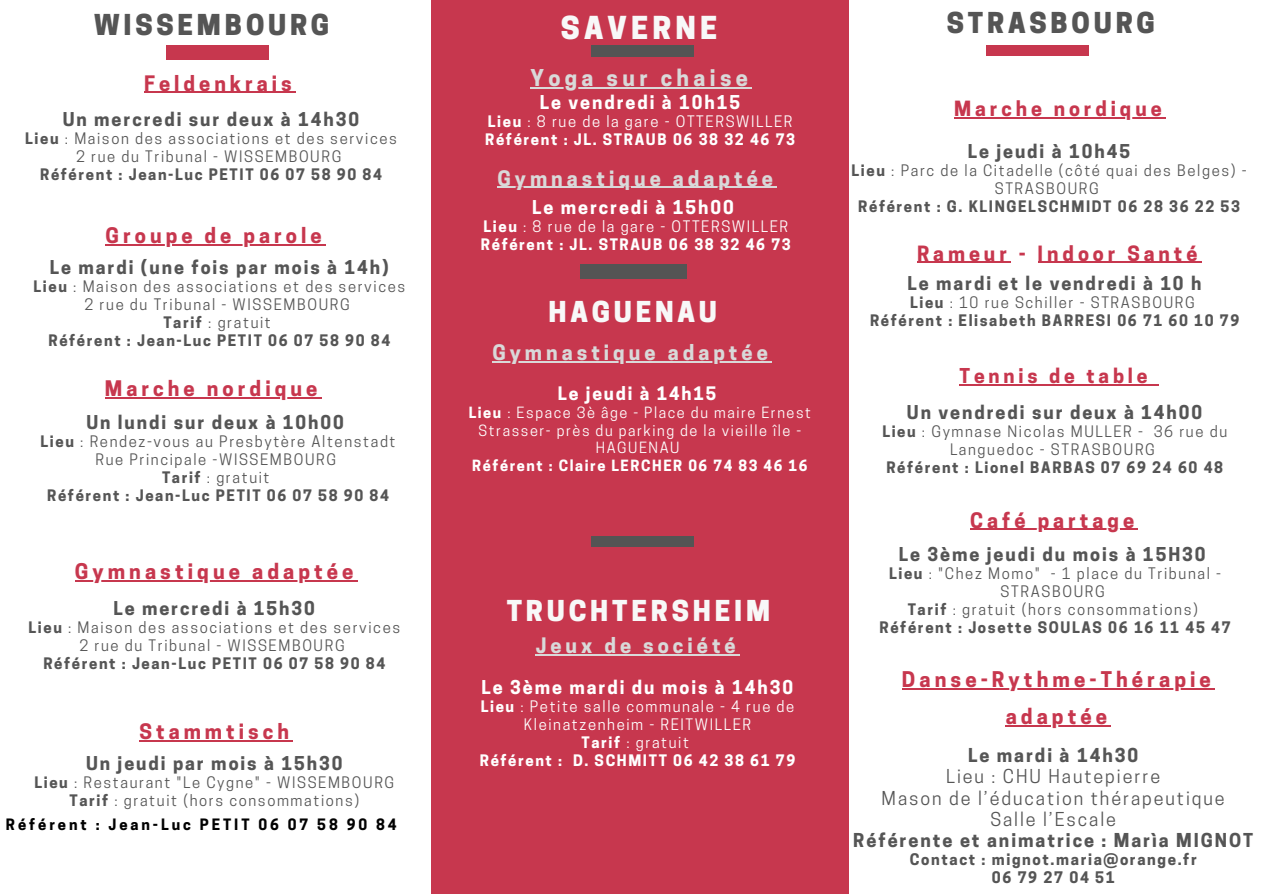
<style>
.page{position:relative;width:1263px;height:894px;background:#fff}
.page>*{position:absolute;margin:0;border:0;box-sizing:border-box;transform-origin:0 0}
.t1{font:800 29.7px "Cooper Hewitt";letter-spacing:.14em;color:#f8f8f8}
.t2{font:800 27px "Cooper Hewitt";letter-spacing:.14em;color:#555}
.t3{font:800 27px "Cooper Hewitt";letter-spacing:.14em;color:#f8f8f8}
.t4{font:700 21.75px "Cooper Hewitt";letter-spacing:.2em;color:#d9d9d9}
.t5{font:700 20.25px "Cooper Hewitt";letter-spacing:.2em;color:#c7374e}
.t6{font:700 20.1px "Cooper Hewitt";letter-spacing:.2em;color:#c7374e}
.t7{font:700 19.95px "Cooper Hewitt";letter-spacing:.2em;color:#d9d9d9}
.t8{font:700 19.95px "Cooper Hewitt";letter-spacing:.2em;color:#c7374e}
.t9{font:700 19.8px "Cooper Hewitt";letter-spacing:.2em;color:#c7374e}
.t10{font:700 19.65px "Cooper Hewitt";letter-spacing:.2em;color:#c7374e}
.t11{font:700 19.2px "Cooper Hewitt";letter-spacing:.2em;color:#c7374e}
.t12{font:18px/21.3px "Cooper Hewitt";letter-spacing:.11em;color:#555;text-align:center}
.t13{font:700 18px "Cooper Hewitt";letter-spacing:.11em;color:#555}
.t14{font:700 17.85px "Cooper Hewitt";letter-spacing:.11em;color:#555}
.t15{font:700 17.85px "Cooper Hewitt";letter-spacing:.11em;color:#fff}
.t16{font:700 17.4px "Cooper Hewitt";letter-spacing:.11em;color:#fff}
.t17{font:15px/18px "Cooper Hewitt";letter-spacing:.11em;color:#555;text-align:center}
.t18{font:700 15px/18px "Cooper Hewitt";letter-spacing:.11em;color:#555;text-align:center}
.t19{font:14.85px/18px "Cooper Hewitt";letter-spacing:.11em;color:#555;text-align:center}
.t20{font:700 14.85px "Cooper Hewitt";letter-spacing:.11em;color:#555}
.t21{font:14.85px/18px "Cooper Hewitt";letter-spacing:.11em;color:#fff;text-align:center}
.t22{font:700 14.85px "Cooper Hewitt";letter-spacing:.11em;color:#fff}
.t23{font:700 14.7px "Cooper Hewitt";letter-spacing:.2em;color:#000}
.t24{font:14.55px/17.5px "Cooper Hewitt";letter-spacing:.11em;color:#fff;text-align:center}
.t25{font:700 14.55px "Cooper Hewitt";letter-spacing:.11em;color:#fff}
.s1{font-weight:700}
</style>
<div class="page">
<div style="left:432px;top:0;width:417px;height:893px;background:#c7374e"></div>
<div style="left:167px;top:45px;width:102px;height:15px;background:#c7374e"></div>
<div style="left:591px;top:46px;width:102px;height:11px;background:#545454"></div>
<div style="left:986px;top:45px;width:102px;height:10px;background:#c7374e"></div>
<div style="left:591px;top:536px;width:102px;height:10px;background:#545454"></div>
<div style="left:580px;top:264px;width:106px;height:15px;background:#545454"></div>
<hr style="left:144px;top:92px;width:152px;height:1px;background:#c7374e">
<hr style="left:106px;top:244px;width:220px;height:1px;background:#c7374e">
<hr style="left:105px;top:397px;width:216px;height:1px;background:#c7374e">
<hr style="left:75px;top:579px;width:283px;height:2px;background:#c7374e">
<hr style="left:139px;top:740px;width:154px;height:1px;background:#c7374e">
<hr style="left:530px;top:88px;width:222px;height:1px;background:#d9d9d9">
<hr style="left:497px;top:187px;width:280px;height:1px;background:#d9d9d9">
<hr style="left:492px;top:361px;width:280px;height:1px;background:#d9d9d9">
<hr style="left:536px;top:654px;width:204px;height:1px;background:#d9d9d9">
<hr style="left:954px;top:117px;width:211px;height:1px;background:#c7374e">
<hr style="left:917px;top:262px;width:94px;height:1px;background:#c7374e">
<hr style="left:1038px;top:262px;width:163px;height:1px;background:#c7374e">
<hr style="left:970px;top:528px;width:168px;height:1px;background:#c7374e">
<hr style="left:959px;top:384px;width:192px;height:1px;background:#c7374e">
<hr style="left:902px;top:688px;width:313px;height:1px;background:#c7374e">
<hr style="left:1006px;top:724px;width:105px;height:2px;background:#c7374e">
<p class="t2" style="left:94px;top:15px;width:237px">WISSEMBOURG</p>
<p class="t1" style="left:561px;top:17px;width:158px">SAVERNE</p>
<p class="t2" style="left:947px;top:13px;width:210px">STRASBOURG</p>
<p class="t8" style="left:144px;top:75px;width:149px">Feldenkrais</p>
<p class="t14" style="left:63px;top:112px;width:298px">Un mercredi sur deux à 14h30</p>
<p class="t19" style="left:25px;top:131px;width:373px"><span class="s1">Lieu</span> : Maison des associations et des services</p>
<p class="t19" style="left:76px;top:149px;width:267px">2 rue du Tribunal - WISSEMBOURG</p>
<h2 class="t20" style="left:40px;top:169px;width:343px">Référent : Jean-Luc PETIT 06 07 58 90 84</h2>
<h2 class="t4" style="left:530px;top:70px;width:219px">Yoga sur chaise</h2>
<h2 class="t15" style="left:540px;top:95px;width:202px">Le vendredi à 10h15</h2>
<p class="t21" style="left:488px;top:114px;width:306px"><span class="s1">Lieu</span> : 8 rue de la gare - OTTERSWILLER</p>
<p class="t22" style="left:485px;top:134px;width:311px">Référent : JL. STRAUB 06 38 32 46 73</p>
<p class="t7" style="left:497px;top:171px;width:277px">Gymnastique adaptée</p>
<p class="t15" style="left:532px;top:200px;width:203px">Le mercredi à 15h00</p>
<p class="t21" style="left:484px;top:219px;width:306px"><span class="s1">Lieu</span> : 8 rue de la gare - OTTERSWILLER</p>
<p class="t22" style="left:481px;top:238px;width:311px">Référent : JL. STRAUB 06 38 32 46 73</p>
<p class="t10" style="left:954px;top:101px;width:209px">Marche nordique</p>
<p class="t14" style="left:968px;top:144px;width:164px">Le jeudi à 10h45</p>
<p class="t19" style="left:852px;top:163px;width:397px"><span class="s1">Lieu</span> : Parc de la Citadelle (côté quai des Belges) -<br>STRASBOURG</p>
<h2 class="t20" style="left:858px;top:201px;width:383px">Référent : G. KLINGELSCHMIDT 06 28 36 22 53</h2>
<p class="t9" style="left:917px;top:246px;width:282px">Rameur - Indoor Santé</p>
<p class="t14" style="left:908px;top:276px;width:295px">Le mardi et le vendredi à 10 h</p>
<p class="t19" style="left:910px;top:295px;width:286px"><span class="s1">Lieu</span> : 10 rue Schiller - STRASBOURG</p>
<p class="t20" style="left:870px;top:315px;width:371px">Référent : Elisabeth BARRESI 06 71 60 10 79</p>
<h1 class="t6" style="left:106px;top:228px;width:217px">Groupe de parole</h1>
<h1 class="t14" style="left:50px;top:260px;width:340px">Le mardi (une fois par mois à 14h)</h1>
<h1 class="t19" style="left:34px;top:279px;width:373px"><span class="s1">Lieu</span> : Maison des associations et des services</h1>
<p class="t19" style="left:85px;top:297px;width:267px">2 rue du Tribunal - WISSEMBOURG</p>
<p class="t19" style="left:163px;top:315px;width:109px"><span class="s1">Tarif</span> : gratuit</p>
<h2 class="t20" style="left:48px;top:335px;width:343px">Référent : Jean-Luc PETIT 06 07 58 90 84</h2>
<h2 class="t6" style="left:105px;top:381px;width:214px">Marche nordique</h2>
<p class="t14" style="left:86px;top:415px;width:259px">Un lundi sur deux à 10h00</p>
<p class="t19" style="left:41px;top:434px;width:356px"><span class="s1">Lieu</span> : Rendez-vous au Presbytère Altenstadt</p>
<p class="t19" style="left:95px;top:452px;width:242px">Rue Principale -WISSEMBOURG</p>
<h2 class="t19" style="left:162px;top:470px;width:109px"><span class="s1">Tarif</span> : gratuit</h2>
<p class="t20" style="left:47px;top:489px;width:343px">Référent : Jean-Luc PETIT 06 07 58 90 84</p>
<p class="t3" style="left:548px;top:302px;width:170px">HAGUENAU</p>
<p class="t7" style="left:492px;top:345px;width:277px">Gymnastique adaptée</p>
<h1 class="t16" style="left:558px;top:387px;width:160px">Le jeudi à 14h15</h1>
<h2 class="t24" style="left:469px;top:405px;width:344px"><span class="s1">Lieu</span> : Espace 3è âge - Place du maire Ernest<br>Strasser- près du parking de la vieille île -<br>HAGUENAU</h2>
<h3 class="t25" style="left:472px;top:459px;width:337px">Référent : Claire LERCHER 06 74 83 46 16</h3>
<p class="t11" style="left:959px;top:368px;width:190px">Tennis de table</p>
<h2 class="t14" style="left:907px;top:405px;width:297px">Un vendredi sur deux à 14h00</h2>
<p class="t19" style="left:882px;top:424px;width:346px"><span class="s1">Lieu</span> : Gymnase Nicolas MULLER - 36 rue du<br>Languedoc - STRASBOURG</p>
<p class="t20" style="left:886px;top:462px;width:338px">Référent : Lionel BARBAS 07 69 24 60 48</p>
<p class="t5" style="left:75px;top:563px;width:280px">Gymnastique adaptée</p>
<p class="t14" style="left:113px;top:601px;width:203px">Le mercredi à 15h30</p>
<p class="t19" style="left:29px;top:620px;width:373px"><span class="s1">Lieu</span> : Maison des associations et des services</p>
<p class="t19" style="left:79px;top:638px;width:267px">2 rue du Tribunal - WISSEMBOURG</p>
<p class="t20" style="left:43px;top:657px;width:343px">Référent : Jean-Luc PETIT 06 07 58 90 84</p>
<p class="t8" style="left:139px;top:724px;width:151px">Stammtisch</p>
<p class="t14" style="left:86px;top:756px;width:258px">Un jeudi par mois à 15h30</p>
<p class="t19" style="left:34px;top:775px;width:361px"><span class="s1">Lieu</span> : Restaurant "Le Cygne" - WISSEMBOURG</p>
<p class="t19" style="left:70px;top:793px;width:291px"><span class="s1">Tarif</span> : gratuit (hors consommations)</p>
<p class="t23" style="left:6px;top:818px;width:392px">Référent : Jean-Luc PETIT 06 07 58 90 84</p>
<h2 class="t3" style="left:507px;top:600px;width:265px">TRUCHTERSHEIM</h2>
<p class="t7" style="left:536px;top:638px;width:202px">Jeux de société</p>
<p class="t15" style="left:482px;top:680px;width:313px">Le 3ème mardi du mois à 14h30</p>
<p class="t21" style="left:481px;top:699px;width:315px"><span class="s1">Lieu</span> : Petite salle communale - 4 rue de<br>Kleinatzenheim - REITWILLER</p>
<p class="t21" style="left:581px;top:735px;width:109px"><span class="s1">Tarif</span> : gratuit</p>
<p class="t22" style="left:480px;top:754px;width:317px">Référent : D. SCHMITT 06 42 38 61 79</p>
<h2 class="t8" style="left:970px;top:512px;width:165px">Café partage</h2>
<h1 class="t13" style="left:899px;top:547px;width:308px">Le 3ème jeudi du mois à 15H30</h1>
<p class="t17" style="left:889px;top:565px;width:334px"><span class="s1">Lieu</span> : "Chez Momo" - 1 place du Tribunal -<br>STRASBOURG</p>
<p class="t17" style="left:908px;top:601px;width:292px"><span class="s1">Tarif</span> : gratuit (hors consommations)</p>
<p class="t18" style="left:879px;top:619px;width:353px">Référent : Josette SOULAS 06 16 11 45 47</p>
<p class="t5" style="left:902px;top:672px;width:310px">Danse-Rythme-Thérapie</p>
<p class="t5" style="left:1006px;top:708px;width:103px">adaptée</p>
<h2 class="t12" style="left:853px;top:746px;width:401px"><span class="s1">Le mardi à 14h30<br></span>Lieu : CHU Hautepierre<br>Mason de l’éducation thérapeutique<br>Salle l’Escale<br><span class="s1">Référente et animatrice : Marìa MIGNOT</span></h2>
<h2 class="t18" style="left:910px;top:852px;width:288px">Contact : mignot.maria@orange.fr<br>06 79 27 04 51</h2>
</div>
